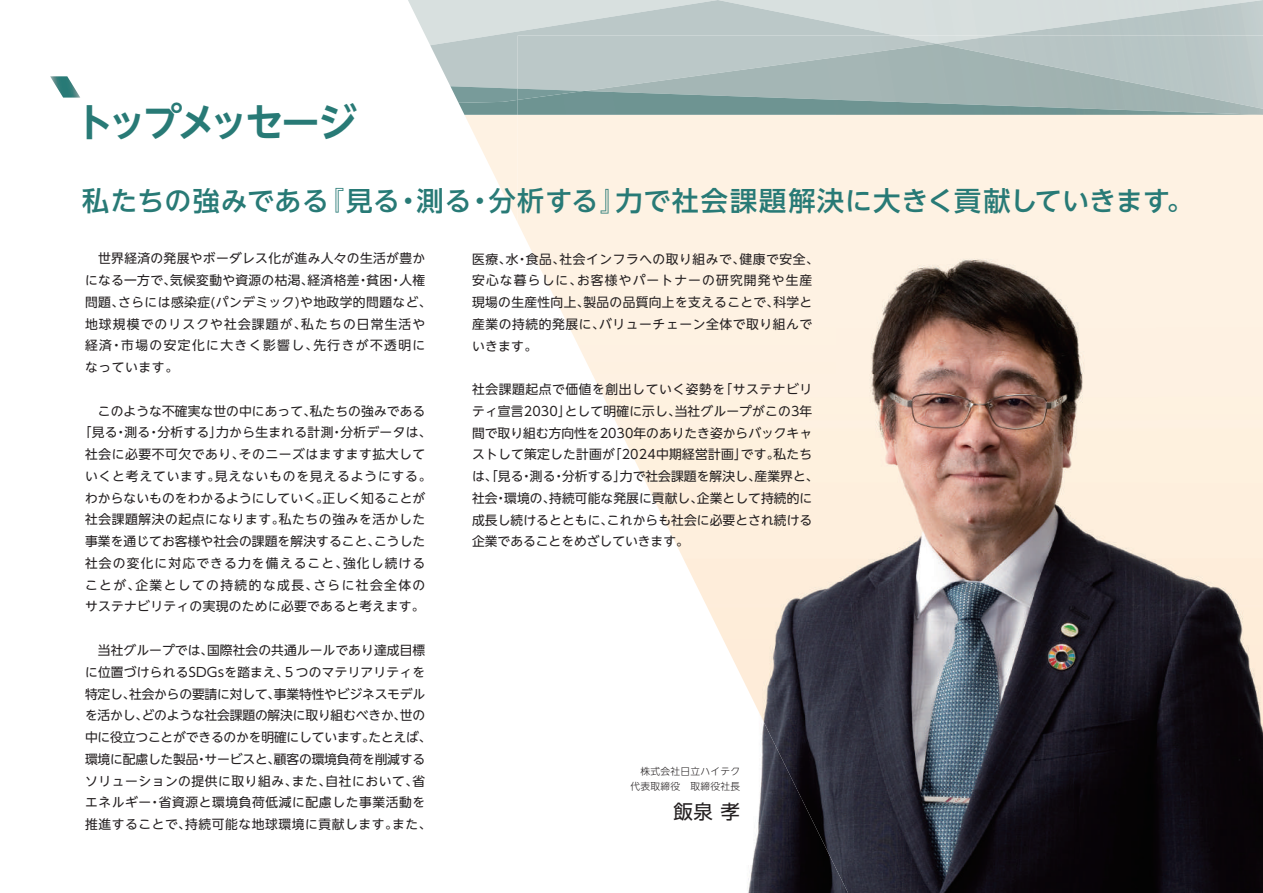
<style>
.page{position:relative;width:1263px;height:893px;background:#fff}
.page>*{position:absolute;margin:0;border:0;box-sizing:border-box;transform-origin:0 0}
.t1{font:700 39px "UD Shin Go NT Pro De";letter-spacing:-.095em;color:#287a76}
.t2{font:500 27px "UD Shin Go NT Pro";letter-spacing:.03em;color:#287a76}
.t3{font:19.5px "UD Shin Go NT Pro";color:#231f20}
.t4{font:12.75px/21.8px "UD Shin Go NT Pro";letter-spacing:.005em;color:#231f20}
.t5{font:12.75px/21.8px "UD Shin Go NT Pro";letter-spacing:.025em;color:#231f20}
.t6{font:12.75px/21.8px "UD Shin Go NT Pro";letter-spacing:.045em;color:#231f20}
.t7{font:300 9.75px/15px "UD Shin Go NT Pro";letter-spacing:.025em;color:#231f20;text-align:right}
</style>
<div class="page">
<img style="left:408px;top:0;width:589px;height:44px">
<img style="left:430px;top:0;width:466px;height:86px">
<svg style="left:458px;top:103px;width:60px;height:120px"></svg>
<img style="left:450px;top:86px;width:68px;height:17px">
<img style="left:459px;top:100px;width:59px;height:15px">
<img style="left:748px;top:861px;width:5px;height:32px">
<img style="left:753px;top:790px;width:44px;height:103px">
<img style="left:518px;top:115px;width:638px;height:259px">
<img style="left:1156px;top:115px;width:107px;height:778px">
<img style="left:592px;top:374px;width:565px;height:104px">
<img style="left:643px;top:478px;width:514px;height:104px">
<img style="left:695px;top:582px;width:462px;height:104px">
<img style="left:746px;top:685px;width:411px;height:105px">
<img style="left:797px;top:789px;width:360px;height:104px">
<div style="left:518px;top:36px;width:419px;height:53px;background:#bbc8c8"></div>
<img style="left:937px;top:36px;width:326px;height:8px">
<img style="left:584px;top:44px;width:679px;height:47px">
<svg style="left:50px;top:76px;width:30px;height:22px"></svg>
<h1 class="t1" style="left:75px;top:90px;width:284px">トップメッセージ</h1>
<h2 class="t2" style="left:82px;top:178px;width:1113px">私たちの強みである『見る・測る・分析する』力で社会課題解決に大きく貢献していきます。</h2>
<p class="t5" style="left:85px;top:247px;width:348px">　世界経済の発展やボーダレス化が進み人々の生活が豊かになる一方で、気候変動や資源の枯渇、経済格差・貧困・人権問題、さらには感染症(パンデミック)や地政学的問題など、地球規模でのリスクや社会課題が、私たちの日常生活や経済・市場の安定化に大きく影響し、先行きが不透明になっています。</p>
<p class="t5" style="left:79px;top:400px;width:354px;text-align:center">　このような不確実な世の中にあって、私たちの強みである「見る・測る・分析する」力から生まれる計測・分析データは、社会に必要不可欠であり、そのニーズはますます拡大していくと考えています。見えないものを見えるようにする。わからないものをわかるようにしていく。正しく知ることが社会課題解決の起点になります。私たちの強みを活かした事業を通じてお客様や社会の課題を解決すること、こうした社会の変化に対応できる力を備えること、強化し続けることが、企業としての持続的な成長、さらに社会全体のサステナビリティの実現のために必要であると考えます。</p>
<p class="t4" style="left:85px;top:639px;width:348px">　当社グループでは、国際社会の共通ルールであり達成目標に位置づけられるSDGsを踏まえ、５つのマテリアリティを特定し、社会からの要請に対して、事業特性やビジネスモデルを活かし、どのような社会課題の解決に取り組むべきか、世の中に役立つことができるのかを明確にしています。たとえば、環境に配慮した製品・サービスと、顧客の環境負荷を削減するソリューションの提供に取り組み、また、自社において、省エネルギー・省資源と環境負荷低減に配慮した事業活動を推進することで、持続可能な地球環境に貢献します。また、</p>
<p class="t6" style="left:472px;top:247px;width:348px">医療、水・食品、社会インフラへの取り組みで、健康で安全、安心な暮らしに、お客様やパートナーの研究開発や生産現場の生産性向上、製品の品質向上を支えることで、科学と産業の持続的発展に、バリューチェーン全体で取り組んでいきます。</p>
<p class="t4" style="left:472px;top:378px;width:348px">社会課題起点で価値を創出していく姿勢を「サステナビリティ宣言2030」として明確に示し、当社グループがこの3年間で取り組む方向性を2030年のありたき姿からバックキャストして策定した計画が「2024中期経営計画」です。私たちは、「見る・測る・分析する」力で社会課題を解決し、産業界と、社会・環境の、持続可能な発展に貢献し、企業として持続的に成長し続けるとともに、これからも社会に必要とされ続ける企業であることをめざしていきます。</p>
<p class="t7" style="left:631px;top:764px;width:111px">株式会社日立ハイテク代表取締役　取締役社長</p>
<h3 class="t3" style="left:673px;top:796px;width:68px">飯泉 孝</h3>
</div>
